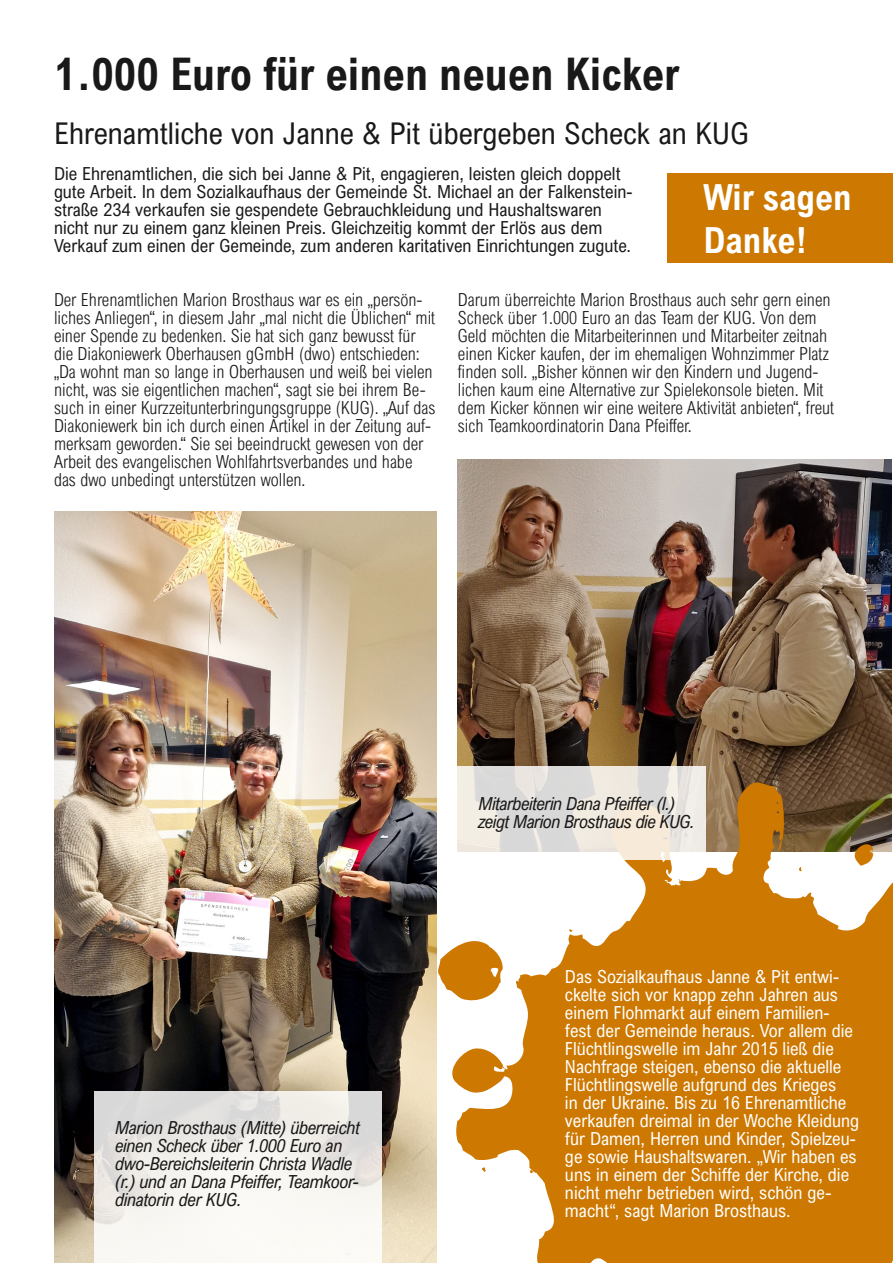
<style>
.page{position:relative;width:893px;height:1263px;background:#fff}
.page>*{position:absolute;margin:0;border:0;box-sizing:border-box;transform-origin:0 0}
.Headline{font:700 45px "Arial Nova Cond";color:#191919}
.t1{font:700 36px/43.2px "Arial Nova Cond";color:#fff}
.Subhead{font:30px "Arial Nova Cond";color:#191919}
.t2{font:300 18px/18px "Arial Nova Cond";color:#191919}
.t3{font:18px/18px "Arial Nova Cond";color:#fff}
.t4{font:18px/18px "Arial Nova Cond";color:#191919}
.t5{font:italic 18px/18px "Arial Nova Cond";letter-spacing:-.02em;color:#191919}
</style>
<div class="page">
<div style="left:668px;top:173px;width:225px;height:90px;background:#cd7800"></div>
<img style="left:458px;top:459px;width:434px;height:321px">
<svg style="left:438px;top:953px;width:9px;height:37px"></svg>
<svg style="left:447px;top:780px;width:445px;height:362px"></svg>
<svg style="left:458px;top:789px;width:435px;height:474px;fill:#cd7800"></svg>
<svg style="left:854px;top:838px;width:19px;height:28px"></svg>
<svg style="left:778px;top:839px;width:4px;height:12px"></svg>
<svg style="left:674px;top:879px;width:7px;height:6px"></svg>
<svg style="left:447px;top:766px;width:259px;height:94px;fill:#efeade"></svg>
<img style="left:54px;top:511px;width:383px;height:752px">
<svg style="left:94px;top:1091px;width:287px;height:172px;fill:#f6f4ef"></svg>
<p class="Headline" style="left:54px;top:46px;width:627px">1.000 Euro für einen neuen Kicker</p>
<p class="Subhead" style="left:54px;top:115px;width:696px">Ehrenamtliche von Janne &amp; Pit übergeben Scheck an KUG</p>
<p class="t4" style="left:54px;top:164px;width:580px">Die Ehrenamtlichen, die sich bei Janne &amp; Pit, engagieren, leisten gleich doppelt gute Arbeit. In dem Sozialkaufhaus der Gemeinde St. Michael an der Falkenstein&shy;straße 234 verkaufen sie gespendete Gebrauchkleidung und Haushaltswaren nicht nur zu einem ganz kleinen Preis. Gleichzeitig kommt der Erlös aus dem Verkauf zum einen der Gemeinde, zum anderen karitativen Einrichtungen zugute.</p>
<p class="t2" style="left:54px;top:290px;width:383px">Der Ehrenamtlichen Marion Brosthaus war es ein „persön&shy;liches Anliegen“, in diesem Jahr „mal nicht die Üblichen“ mit einer Spende zu bedenken. Sie hat sich ganz bewusst für die Diakoniewerk Oberhausen gGmbH (dwo) entschieden: „Da wohnt man so lange in Oberhausen und weiß bei vielen nicht, was sie eigentlichen machen“, sagt sie bei ihrem Be&shy;such in einer Kurzzeitunterbringungsgruppe (KUG). „Auf das Diakoniewerk bin ich durch einen Artikel in der Zeitung auf&shy;merksam geworden.“ Sie sei beeindruckt gewesen von der Arbeit des evangelischen Wohlfahrtsverbandes und habe das dwo unbedingt unterstützen wollen.</p>
<p class="t2" style="left:458px;top:290px;width:378px">Darum überreichte Marion Brosthaus auch sehr gern einen Scheck über 1.000 Euro an das Team der KUG. Von dem Geld möchten die Mitarbeiterinnen und Mitarbeiter zeitnah einen Kicker kaufen, der im ehemaligen Wohnzimmer Platz finden soll. „Bisher können wir den Kindern und Jugend&shy;lichen kaum eine Alternative zur Spielekonsole bieten. Mit dem Kicker können wir eine weitere Aktivität anbieten“, freut sich Teamkoordinatorin Dana Pfeiffer.</p>
<p class="t1" style="left:703px;top:174px;width:150px">Wir sagen<br>Danke!</p>
<p class="t5" style="left:115px;top:1118px;width:246px">Marion Brosthaus (Mitte) überreicht einen Scheck über 1.000 Euro an dwo-Bereichsleiterin Christa Wadle (r.) und an Dana Pfeiffer, Teamkoor&shy;dinatorin der KUG.</p>
<p class="t5" style="left:478px;top:794px;width:218px">Mitarbeiterin Dana Pfeiffer (l.) zeigt Marion Brosthaus die KUG.</p>
<p class="t3" style="left:565px;top:967px;width:296px">Das Sozialkaufhaus Janne &amp; Pit entwi&shy;ckelte sich vor knapp zehn Jahren aus einem Flohmarkt auf einem Familien&shy;fest der Gemeinde heraus. Vor allem die Flüchtlingswelle im Jahr 2015 ließ die Nachfrage steigen, ebenso die aktuelle Flüchtlingswelle aufgrund des Krieges<br>in der Ukraine. Bis zu 16 Ehrenamtliche verkaufen dreimal in der Woche Kleidung für Damen, Herren und Kinder, Spielzeu&shy;ge sowie Haushaltswaren. „Wir haben es uns in einem der Schiffe der Kirche, die nicht mehr betrieben wird, schön ge&shy;macht“, sagt Marion Brosthaus.</p>
</div>
